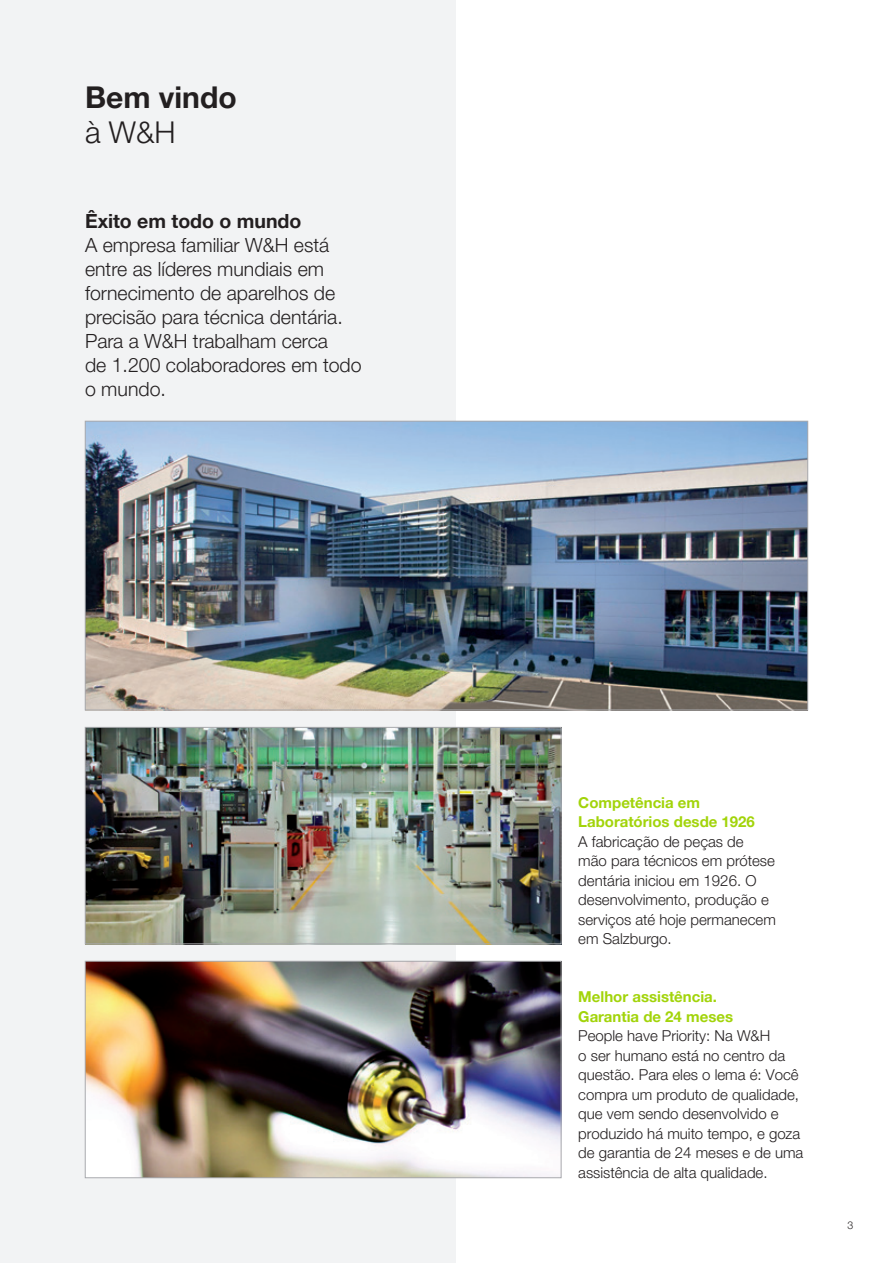
<style>
.page{position:relative;width:893px;height:1263px;background:#fff}
.page>*{position:absolute;margin:0;border:0;box-sizing:border-box;transform-origin:0 0}
.t1{font:700 30px "Helvetica Neue World 75";color:#231f20}
.t2{font:30px "Helvetica Neue World 45 Lt";color:#231f20}
.t3{font:19.5px/24px "Helvetica Neue World 45 Lt";color:#231f20}
.t4{font:700 19.5px "Helvetica Neue World 75";color:#231f20}
.t5{font:15px/19.5px "Helvetica Neue World 45 Lt";color:#231f20}
.t6{font:700 15px/19.5px "Helvetica Neue World 75";color:#a2d40a}
.t7{font:10.5px "Helvetica Neue World 45 Lt";color:#231f20}
</style>
<div class="page">
<div style="left:0;top:0;width:455px;height:1263px;background:#f2f3f4"></div>
<img style="left:87px;top:729px;width:472px;height:213px">
<div style="left:85px;top:727px;width:476px;height:217px;border:1px solid #a8a9ad"></div>
<img style="left:87px;top:963px;width:472px;height:213px">
<div style="left:85px;top:961px;width:476px;height:217px;border:1px solid #a8a9ad"></div>
<img style="left:87px;top:423px;width:719px;height:285px">
<h1 class="t1" style="left:85px;top:80px;width:153px">Bem vindo</h1>
<h1 class="t2" style="left:85px;top:115px;width:92px">à W&amp;H</h1>
<h2 class="t4" style="left:85px;top:209px;width:218px">Êxito em todo o mundo</h2>
<h2 class="t3" style="left:85px;top:233px;width:278px">A empresa familiar W&amp;H está entre as líderes mundiais em fornecimento de aparelhos de precisão para técnica dentária.<br>Para a W&amp;H trabalham cerca<br>de 1.200 colaboradores em todo o mundo.</h2>
<p class="t6" style="left:578px;top:793px;width:178px">Competência em<br>Laboratórios desde 1926</p>
<p class="t5" style="left:578px;top:832px;width:199px">A fabricação de peças de mão para técnicos em prótese dentária iniciou em 1926. O desenvolvimento, produção e serviços até hoje permanecem em Salzburgo.</p>
<p class="t6" style="left:578px;top:987px;width:156px">Melhor assistência.<br>Garantia de 24 meses</p>
<p class="t5" style="left:578px;top:1026px;width:226px">People have Priority: Na W&amp;H<br>o ser humano está no centro da questão. Para eles o lema é: Você compra um produto de qualidade, que vem sendo desenvolvido e produzido há muito tempo, e goza de garantia de 24 meses e de uma assistência de alta qualidade.</p>
<p class="t7" style="left:847px;top:1219px;width:7px">3</p>
</div>
